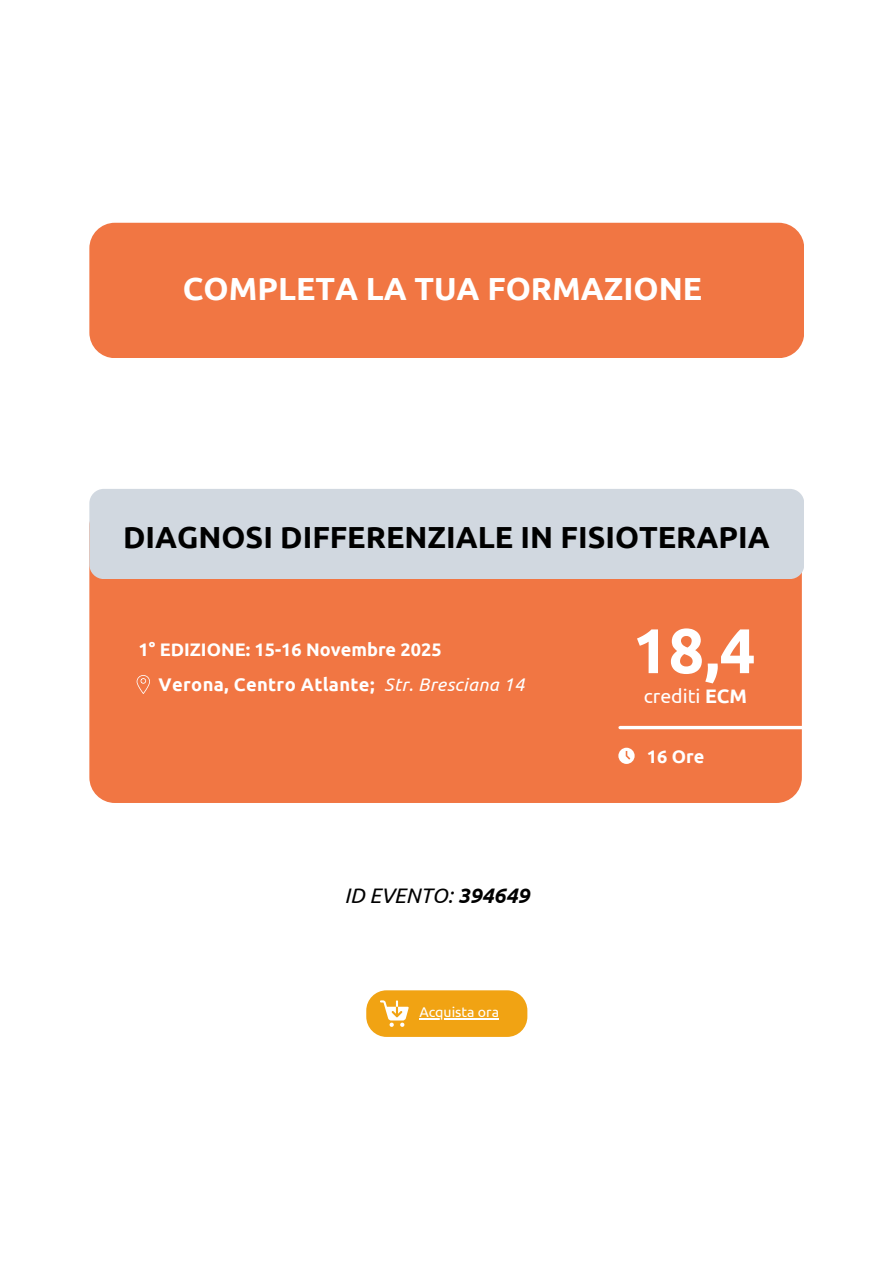
<style>
.page{position:relative;width:894px;height:1264px;background:#fff}
.page>*{position:absolute;margin:0;border:0;box-sizing:border-box;transform-origin:0 0}
.t1{font:700 63px "Ubuntu";color:#fff}
.t2{font:700 31.95px "Ubuntu";color:#fff}
.t3{font:700 30.45px "Ubuntu";color:#000}
.t4{font:italic 21px "Ubuntu";color:#000}
.t5{font:19.5px "Ubuntu";color:#fff}
.t6{font:700 18.3px "Ubuntu";letter-spacing:.02em;color:#fff}
.t7{font:700 18.15px "Ubuntu";color:#fff}
.t8{font:14.1px "Ubuntu";color:#fff}
.s1{font-weight:400;font-style:italic}
.s2{font-weight:700}
</style>
<div class="page">
<div style="left:89px;top:500px;width:712px;height:303px;background:#f17643;border-radius:26px"></div>
<div style="left:89px;top:489px;width:715px;height:90px;background:#d1d8e0;border-radius:14px"></div>
<svg style="left:136px;top:675px;width:14px;height:19px"></svg>
<svg style="left:618px;top:747px;width:16px;height:16px"></svg>
<hr style="left:620px;top:726px;width:273px;height:3px;background:#fff">
<div style="left:366px;top:990px;width:161px;height:46px;background:#f1a313;border-radius:20px"></div>
<svg style="left:380px;top:1000px;width:28px;height:26px"></svg>
<hr style="left:419px;top:1018px;width:80px;height:1px;background:#fff">
<div style="left:89px;top:223px;width:714px;height:135px;background:#f17643;border-radius:26px"></div>
<p class="t2" style="left:183px;top:270px;width:520px">COMPLETA LA TUA FORMAZIONE</p>
<p class="t3" style="left:123px;top:519px;width:648px">DIAGNOSI DIFFERENZIALE IN FISIOTERAPIA</p>
<h6 class="t7" style="left:139px;top:639px;width:304px">1° EDIZIONE: 15-16 Novembre 2025</h6>
<h1 class="t6" style="left:158px;top:674px;width:367px">Verona, Centro Atlante; <span class="s1">Str. Bresciana 14</span></h1>
<h5 class="t4" style="left:344px;top:883px;width:186px">ID EVENTO: <span class="s2">394649</span></h5>
<h4 class="t8" style="left:419px;top:1004px;width:81px">Acquista ora</h4>
<h2 class="t1" style="left:632px;top:614px;width:124px">18,4</h2>
<h2 class="t5" style="left:643px;top:684px;width:105px">crediti <span class="s2">ECM</span></h2>
<h5 class="t7" style="left:646px;top:745px;width:59px">16 Ore</h5>
</div>
